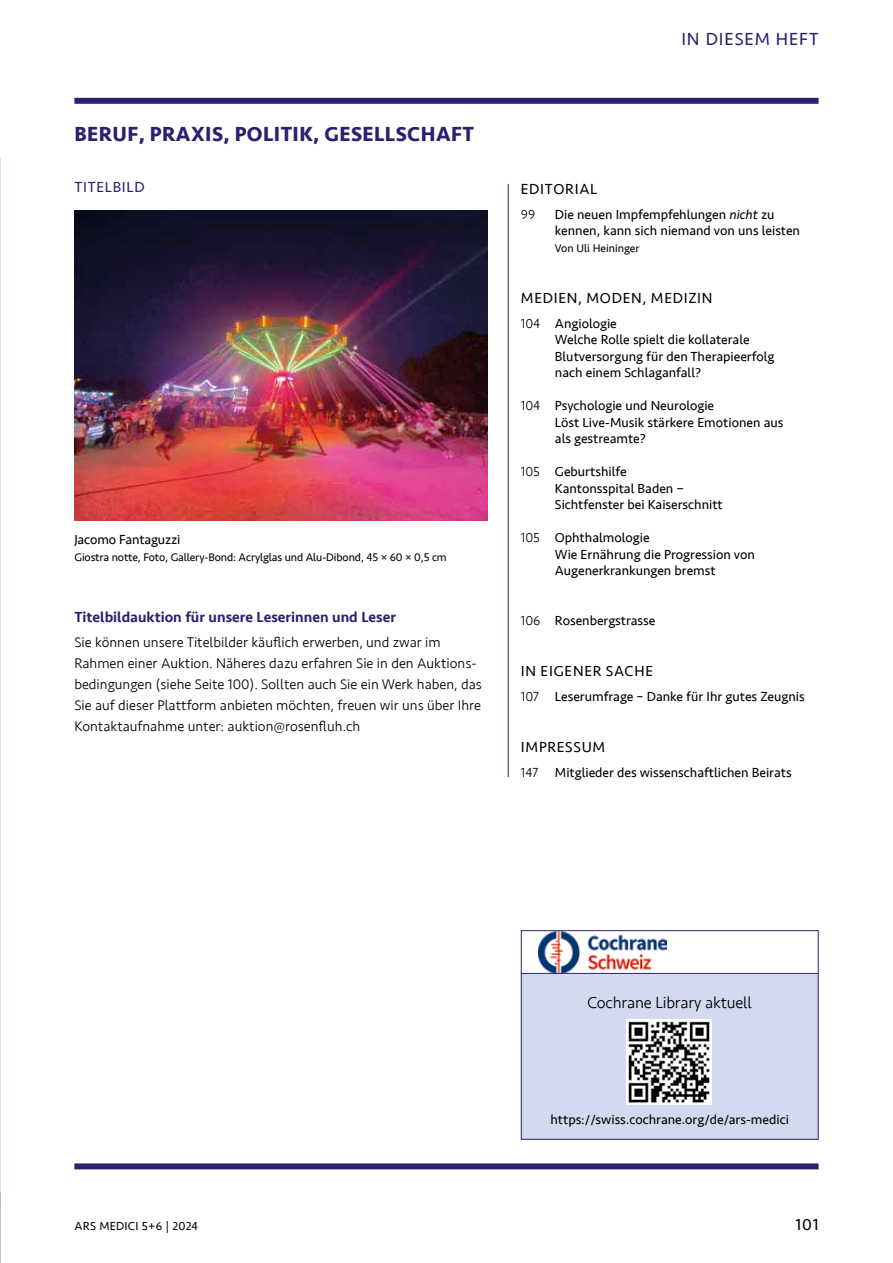
<style>
.page{position:relative;width:893px;height:1263px;background:#fff}
.page>*{position:absolute;margin:0;border:0;box-sizing:border-box;transform-origin:0 0}
.t1{font:700 21px "Seravek";letter-spacing:.02em;color:#2b2171}
.t2{font:18px "Seravek";letter-spacing:.05em;color:#2b2171}
.t3{font:300 16.5px "Seravek";letter-spacing:-.01em;color:#000}
.t4{font:16.5px "Seravek";color:#000}
.t5{font:15px "Seravek";letter-spacing:.05em;color:#000}
.t6{font:500 15px "Seravek";color:#2b2171}
.t7{font:15px "Seravek";letter-spacing:.05em;color:#2b2171}
.t8{font:300 14.4px/21px "Seravek";color:#000}
.t9{font:13.5px/16.5px "Seravek";color:#000}
.t10{font:300 13.5px "Seravek";color:#000}
.t11{font:12px "Seravek";letter-spacing:.02em;color:#000}
.t12{font:11.4px "Seravek";letter-spacing:-.01em;color:#000}
.s1{font-style:italic}
.s2{font-weight:300}
</style>
<div class="page">
<hr style="left:508px;top:184px;width:1px;height:593px;background:#2b2171">
<div style="left:74px;top:98px;width:745px;height:6px;background:#2b2171"></div>
<div style="left:74px;top:1163px;width:745px;height:6px;background:#2b2171"></div>
<img style="left:74px;top:211px;width:413px;height:310px">
<div style="left:521px;top:973px;width:297px;height:166px;background:#d3daf0"></div>
<div style="left:521px;top:973px;width:298px;height:167px;border:1px solid #2b2171"></div>
<img style="left:539px;top:932px;width:128px;height:40px">
<img style="left:627px;top:1019px;width:85px;height:85px">
<div style="left:521px;top:930px;width:298px;height:44px;border:1px solid #2b2171"></div>
<h1 class="t1" style="left:74px;top:117px;width:401px">BERUF, PRAXIS, POLITIK, GESELLSCHAFT</h1>
<p class="t7" style="left:74px;top:176px;width:72px">TITELBILD</p>
<p class="t9" style="left:74px;top:532px;width:107px">Jacomo Fantaguzzi</p>
<p class="t12" style="left:74px;top:548px;width:374px">Giostra notte, Foto, Gallery-Bond: Acrylglas und Alu-Dibond, 45 × 60 × 0,5 cm</p>
<p class="t6" style="left:74px;top:608px;width:323px">Titelbildauktion für unsere Leserinnen und Leser</p>
<p class="t8" style="left:74px;top:632px;width:409px">Sie können unsere Titelbilder käuflich erwerben, und zwar im Rahmen einer Auktion. Näheres dazu erfahren Sie in den Auktions&shy;bedingungen (siehe Seite 100). Sollten auch Sie ein Werk haben, das Sie auf dieser Plattform anbieten möchten, freuen wir uns über Ihre Kontaktaufnahme unter: auktion@rosenfluh.ch</p>
<h2 class="t2" style="left:681px;top:25px;width:139px">IN DIESEM HEFT</h2>
<p class="t5" style="left:521px;top:177px;width:78px">EDITORIAL</p>
<p class="t10" style="left:521px;top:206px;width:16px">99</p>
<p class="t9" style="left:555px;top:206px;width:247px">Die neuen Impfempfehlungen <span class="s1">nicht</span> zu kennen, kann sich niemand von uns leisten</p>
<p class="t12" style="left:555px;top:239px;width:86px">Von Uli Heininger</p>
<p class="t5" style="left:521px;top:286px;width:193px">MEDIEN, MODEN, MEDIZIN</p>
<p class="t9" style="left:555px;top:315px;width:221px;text-indent:-34px"><span class="s2">104</span> Angiologie<br>Welche Rolle spielt die kollaterale<br>Blutversorgung für den Therapieerfolg nach einem Schlaganfall?</p>
<p class="t9" style="left:555px;top:397px;width:230px;text-indent:-34px"><span class="s2">104</span> Psychologie und Neurologie<br>Löst Live-Musik stärkere Emotionen aus als gestreamte?</p>
<p class="t9" style="left:555px;top:463px;width:169px;text-indent:-34px"><span class="s2">105</span> Geburtshilfe<br>Kantonsspital Baden −<br>Sichtfenster bei Kaiserschnitt</p>
<p class="t9" style="left:555px;top:529px;width:201px;text-indent:-34px"><span class="s2">105</span> Ophthalmologie<br>Wie Ernährung die Progression von<br>Augenerkrankungen bremst</p>
<p class="t9" style="left:521px;top:612px;width:136px"><span class="s2">106</span> Rosenbergstrasse</p>
<p class="t5" style="left:521px;top:659px;width:134px">IN EIGENER SACHE</p>
<p class="t9" style="left:521px;top:688px;width:285px"><span class="s2">107</span> Leserumfrage – Danke für Ihr gutes Zeugnis</p>
<p class="t5" style="left:521px;top:735px;width:86px">IMPRESSUM</p>
<p class="t9" style="left:521px;top:764px;width:272px"><span class="s2">147</span> Mitglieder des wissenschaftlichen Beirats</p>
<p class="t3" style="left:587px;top:993px;width:166px">Cochrane Library aktuell</p>
<p class="t9" style="left:550px;top:1111px;width:240px">https://swiss.cochrane.org/de/ars-medici</p>
<p class="t11" style="left:74px;top:1217px;width:125px">ARS MEDICI 5+6 | 2024</p>
<p class="t4" style="left:796px;top:1212px;width:25px">101</p>
</div>
